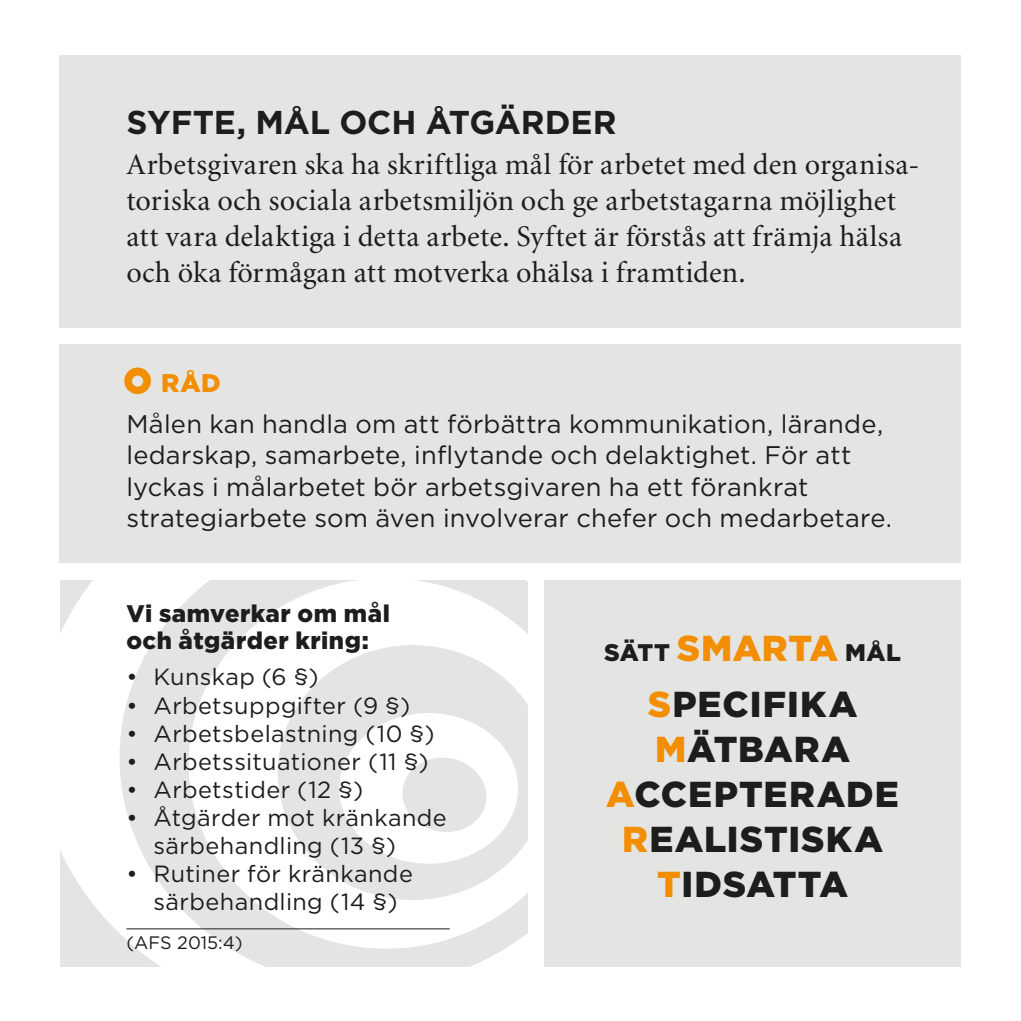
<style>
.page{position:relative;width:1021px;height:1021px;background:#fff}
.page>*{position:absolute;margin:0;border:0;box-sizing:border-box;transform-origin:0 0}
.t1{font:900 36px/45px "Gotham";letter-spacing:.025em;color:#1d1d1b;text-align:center}
.t2{font:700 33px "Gotham";letter-spacing:-.005em;color:#1d1d1b}
.t3{font:30px/36px "Minion";letter-spacing:.01em;color:#1d1d1b}
.t4{font:25.5px/31.5px "Gotham";letter-spacing:.01em;color:#1d1d1b}
.t5{font:900 25.5px "Gotham";color:#f28e00}
.t6{font:900 24px/27px "Gotham";letter-spacing:.02em;color:#1d1d1b}
.t7{font:23.4px/28.2px "Gotham";letter-spacing:.02em;color:#1d1d1b}
.t8{font:18px "Gotham";color:#1d1d1b}
.s1{font-size:36px;color:#f28e00}
.s2{color:#f28e00}
</style>
<div class="page">
<svg style="left:59px;top:462px;width:595px;height:505px"></svg>
<svg style="left:189px;top:578px;width:394px;height:370px"></svg>
<svg style="left:339px;top:713px;width:179px;height:150px"></svg>
<div style="left:60px;top:344px;width:901px;height:219px;background:#e4e4e3"></div>
<div style="left:60px;top:55px;width:901px;height:272px;background:#e4e4e3"></div>
<div style="left:544px;top:580px;width:417px;height:386px;background:#e4e4e3"></div>
<svg style="left:124px;top:367px;width:27px;height:27px"></svg>
<hr style="left:126px;top:928px;width:324px;height:1px;background:#1d1d1b">
<p class="t2" style="left:126px;top:100px;width:492px">SYFTE, MÅL OCH ÅTGÄRDER</p>
<p class="t3" style="left:126px;top:148px;width:794px">Arbetsgivaren ska ha skriftliga mål för arbetet med den organisa&shy;toriska och sociala arbetsmiljön och ge arbetstagarna möjlighet att vara delaktiga i detta arbete. Syftet är förstås att främja hälsa och öka förmågan att motverka ohälsa i framtiden.</p>
<p class="t5" style="left:161px;top:366px;width:61px">RÅD</p>
<p class="t4" style="left:126px;top:407px;width:767px">Målen kan handla om att förbättra kommunikation, lärande, ledarskap, samarbete, inflytande och delaktighet. För att lyckas i målarbetet bör arbetsgivaren ha ett förankrat strategiarbete som även involverar chefer och medarbetare.</p>
<p class="t6" style="left:126px;top:599px;width:265px">Vi samverkar om mål och åtgärder kring:</p>
<p class="t7" style="left:126px;top:662px;width:194px">• Kunskap (6 §)</p>
<p class="t7" style="left:126px;top:690px;width:285px">• Arbetsuppgifter (9 §)</p>
<p class="t7" style="left:126px;top:718px;width:309px">• Arbetsbelastning (10 §)</p>
<p class="t7" style="left:126px;top:746px;width:304px">• Arbetssituationer (11 §)</p>
<p class="t7" style="left:126px;top:775px;width:238px">• Arbetstider (12 §)</p>
<p class="t7" style="left:153px;top:803px;width:295px;text-indent:-27px">• Åtgärder mot kränkande särbehandling (13 §)</p>
<p class="t7" style="left:126px;top:859px;width:288px;text-align:center">• Rutiner för kränkande särbehandling (14 §)</p>
<p class="t8" style="left:126px;top:930px;width:118px">(AFS 2015:4)</p>
<p class="t6" style="left:604px;top:639px;width:298px">SÄTT <span class="s1">SMARTA</span> MÅL</p>
<p class="t1" style="left:606px;top:681px;width:294px"><span class="s2">S</span>PECIFIKA<br><span class="s2">M</span>ÄTBARA<br><span class="s2">A</span>CCEPTERADE<br><span class="s2">R</span>EALISTISKA<br><span class="s2">T</span>IDSATTA</p>
</div>
